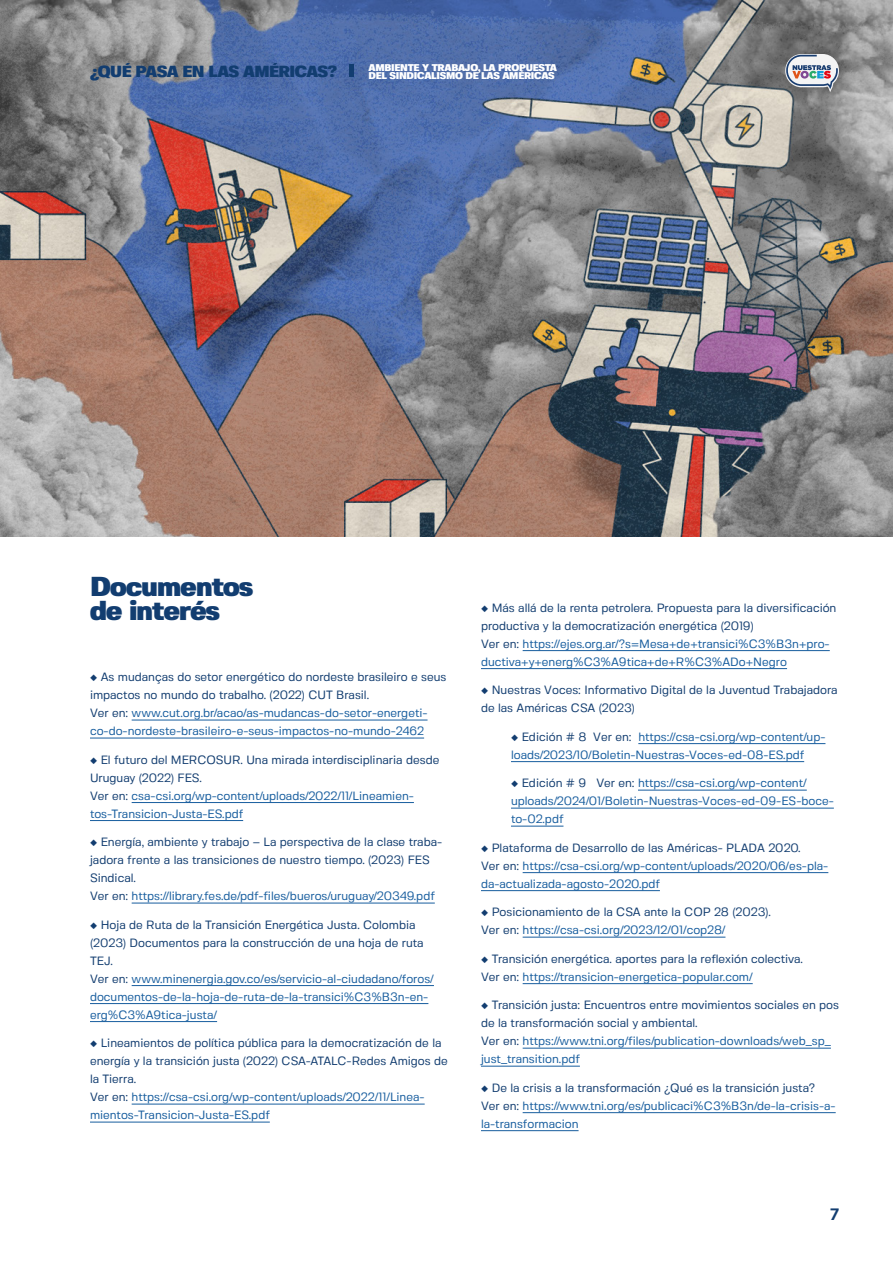
<style>
.page{position:relative;width:893px;height:1263px;background:#fff}
.page>*{position:absolute;margin:0;border:0;box-sizing:border-box;transform-origin:0 0}
.t1{font:900 27.45px/23.7px "Fivo Sans";letter-spacing:-.025em;color:#123d70}
.t2{font:700 16.5px "Fivo Sans";color:#123d70}
.t3{font:900 16.05px "Fivo Sans";letter-spacing:-.035em;color:#123d70}
.t4{font:12px/18px "Fivo Sans";color:#175d9e}
.t5{font:12px/18px "Fivo Sans";color:#123d70}
.t6{font:900 9.75px/8.4px "Fivo Sans";letter-spacing:-.025em;color:#fff}
.s1{font-family:"Montserrat";color:#123d70}
.s2{color:#123d70}
.s3{font-family:"Montserrat"}
.s4{color:#175d9e}
</style>
<div class="page">
<img style="left:0;top:0;width:893px;height:537px">
<hr style="left:132px;top:720px;width:296px;height:1px;background:#175d9e">
<hr style="left:90px;top:738px;width:334px;height:1px;background:#175d9e">
<hr style="left:132px;top:802px;width:282px;height:1px;background:#175d9e">
<hr style="left:90px;top:820px;width:153px;height:1px;background:#175d9e">
<hr style="left:132px;top:903px;width:303px;height:1px;background:#175d9e">
<hr style="left:132px;top:985px;width:302px;height:1px;background:#175d9e">
<hr style="left:90px;top:1003px;width:338px;height:1px;background:#175d9e">
<hr style="left:90px;top:1021px;width:127px;height:1px;background:#175d9e">
<hr style="left:132px;top:1104px;width:293px;height:1px;background:#175d9e">
<hr style="left:90px;top:1122px;width:180px;height:1px;background:#175d9e">
<hr style="left:523px;top:650px;width:307px;height:1px;background:#175d9e">
<hr style="left:481px;top:668px;width:306px;height:1px;background:#175d9e">
<hr style="left:638px;top:743px;width:187px;height:1px;background:#175d9e">
<hr style="left:511px;top:761px;width:293px;height:1px;background:#175d9e">
<hr style="left:638px;top:790px;width:169px;height:1px;background:#175d9e">
<hr style="left:511px;top:808px;width:323px;height:1px;background:#175d9e">
<hr style="left:511px;top:826px;width:52px;height:1px;background:#175d9e">
<hr style="left:523px;top:872px;width:305px;height:1px;background:#175d9e">
<hr style="left:481px;top:890px;width:179px;height:1px;background:#175d9e">
<hr style="left:523px;top:937px;width:202px;height:1px;background:#175d9e">
<hr style="left:523px;top:983px;width:230px;height:1px;background:#175d9e">
<hr style="left:523px;top:1048px;width:308px;height:1px;background:#175d9e">
<hr style="left:481px;top:1066px;width:99px;height:1px;background:#175d9e">
<hr style="left:523px;top:1112px;width:313px;height:1px;background:#175d9e">
<hr style="left:481px;top:1130px;width:98px;height:1px;background:#175d9e">
<div style="left:768px;top:41px;width:88px;height:72px;background:#000;opacity:.25"></div>
<svg style="left:785px;top:54px;width:54px;height:38px"></svg>
<hr style="left:349px;top:65px;width:4px;height:12px;background:#123d70">
<p class="t3" style="left:90px;top:61px;width:248px">¿QUÉ PASA EN LAS AMÉRICAS?</p>
<p class="t6" style="left:368px;top:63px;width:190px">AMBIENTE Y TRABAJO, LA PROPUESTA<br>DEL SINDICALISMO DE LAS AMÉRICAS</p>
<p class="t1" style="left:90px;top:575px;width:165px">Documentos de interés</p>
<p class="t4" style="left:90px;top:668px;width:358px"><span class="s1">◆</span> <span class="s2">As mudanças do setor energético do nordeste brasileiro e seus impactos no mundo do trabalho. (2022) CUT Brasil.<br>Ver en:</span> www.cut.org.br/acao/as-mudancas-do-setor-energeti&shy;co-do-nordeste-brasileiro-e-seus-impactos-no-mundo-2462</p>
<p class="t4" style="left:90px;top:750px;width:351px"><span class="s1">◆</span> <span class="s2">El futuro del MERCOSUR. Una mirada interdisciplinaria desde Uruguay (2022) FES.<br>Ver en:</span> csa-csi.org/wp-content/uploads/2022/11/Lineamien&shy;tos-Transicion-Justa-ES.pdf</p>
<p class="t5" style="left:90px;top:833px;width:354px"><span class="s3">◆</span> Energía, ambiente y trabajo – La perspectiva de la clase traba&shy;jadora frente a las transiciones de nuestro tiempo. (2023) FES Sindical.<br>Ver en: <span class="s4">https://library.fes.de/pdf-files/bueros/uruguay/20349.pdf</span></p>
<p class="t4" style="left:90px;top:915px;width:345px"><span class="s1">◆</span> <span class="s2">Hoja de Ruta de la Transición Energética Justa. Colombia (2023) Documentos para la construcción de una hoja de ruta TEJ.<br>Ver en:</span> www.minenergia.gov.co/es/servicio-al-ciudadano/foros/ documentos-de-la-hoja-de-ruta-de-la-transici%C3%B3n-en&shy;erg%C3%A9tica-justa/</p>
<p class="t5" style="left:90px;top:1034px;width:359px"><span class="s3">◆</span> Lineamientos de política pública para la democratización de la energía y la transición justa (2022) CSA-ATALC-Redes Amigos de la Tierra.<br>Ver en: <span class="s4">https://csa-csi.org/wp-content/uploads/2022/11/Linea&shy;mientos-Transicion-Justa-ES.pdf</span></p>
<p class="t5" style="left:481px;top:598px;width:357px"><span class="s3">◆</span> Más allá de la renta petrolera. Propuesta para la diversificación productiva y la democratización energética (2019)<br>Ver en: <span class="s4">https://ejes.org.ar/?s=Mesa+de+transici%C3%B3n+pro&shy;ductiva+y+energ%C3%A9tica+de+R%C3%ADo+Negro</span></p>
<p class="t5" style="left:481px;top:681px;width:358px"><span class="s3">◆</span> Nuestras Voces: Informativo Digital de la Juventud Trabajadora de las Américas CSA (2023)</p>
<p class="t4" style="left:511px;top:727px;width:316px"><span class="s1">◆</span> <span class="s2">Edición # 8 Ver en:</span> https://csa-csi.org/wp-content/up&shy;loads/2023/10/Boletin-Nuestras-Voces-ed-08-ES.pdf</p>
<p class="t4" style="left:511px;top:774px;width:324px"><span class="s1">◆</span> <span class="s2">Edición # 9 Ver en:</span> https://csa-csi.org/wp-content/ uploads/2024/01/Boletin-Nuestras-Voces-ed-09-ES-boce&shy;to-02.pdf</p>
<p class="t4" style="left:481px;top:838px;width:349px"><span class="s1">◆</span> <span class="s2">Plataforma de Desarrollo de las Américas- PLADA 2020.<br>Ver en:</span> https://csa-csi.org/wp-content/uploads/2020/06/es-pla&shy;da-actualizada-agosto-2020.pdf</p>
<p class="t5" style="left:481px;top:903px;width:291px"><span class="s3">◆</span> Posicionamiento de la CSA ante la COP 28 (2023).<br>Ver en: <span class="s4">https://csa-csi.org/2023/12/01/cop28/</span></p>
<p class="t5" style="left:481px;top:949px;width:324px"><span class="s3">◆</span> Transición energética. aportes para la reflexión colectiva.<br>Ver en: <span class="s4">https://transicion-energetica-popular.com/</span></p>
<p class="t5" style="left:481px;top:996px;width:359px"><span class="s3">◆</span> Transición justa: Encuentros entre movimientos sociales en pos de la transformación social y ambiental.<br>Ver en: <span class="s4">https://www.tni.org/files/publication-downloads/web_sp_ just_transition.pdf</span></p>
<p class="t4" style="left:481px;top:1078px;width:356px"><span class="s1">◆</span> <span class="s2">De la crisis a la transformación ¿Qué es la transición justa?<br>Ver en:</span> https://www.tni.org/es/publicaci%C3%B3n/de-la-crisis-a&shy;la-transformacion</p>
<h2 class="t2" style="left:830px;top:1204px;width:10px">7</h2>
</div>
